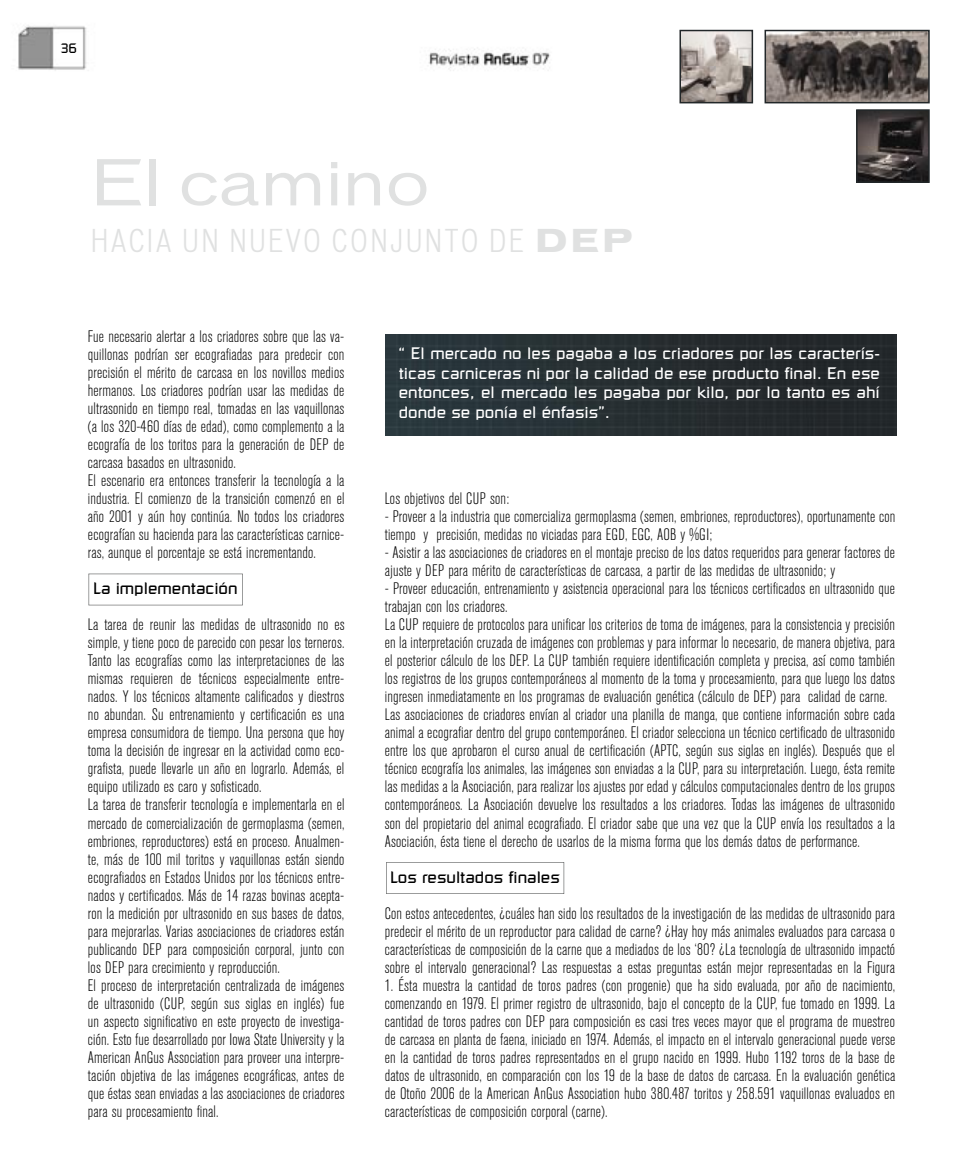
<style>
.page{position:relative;width:961px;height:1170px;background:#fff}
.page>*{position:absolute;margin:0;border:0;box-sizing:border-box;transform-origin:0 0}
.t1{font:expanded 60px "Vonnes";color:#e0e1e1}
.t2{font:100 condensed 30px "Vonnes";letter-spacing:.1em;color:#e0e1e1}
.t3{font:300 condensed 16.5px/18px "Akzidenz Grotesk BE";letter-spacing:.01em;color:#000}
.t4{font:16.5px/19.8px "Russell Square";color:#fff;text-align:justify}
.t5{font:16.5px "Russell Square";color:#000}
.t6{font:13.5px "Russell Square";color:#000}
.s1{font-weight:700;font-stretch:expanded}
</style>
<div class="page">
<img style="left:17px;top:25px;width:913px;height:869px">
<img style="left:386px;top:335px;width:511px;height:100px">
<svg style="left:88px;top:573px;width:155px;height:32px"></svg>
<svg style="left:386px;top:862px;width:178px;height:31px"></svg>
<svg style="left:765px;top:30px;width:165px;height:73px"></svg>
<svg style="left:856px;top:109px;width:74px;height:74px"></svg>
<svg style="left:679px;top:30px;width:74px;height:73px"></svg>
<p class="t6" style="left:61px;top:40px;width:18px">36</p>
<h1 class="t1" style="left:91px;top:146px;width:340px">El camino</h1>
<h2 class="t2" style="left:91px;top:224px;width:543px">HACIA UN NUEVO CONJUNTO DE <span class="s1">DEP</span></h2>
<p class="t3" style="left:88px;top:328px;width:258px">Fue necesario alertar a los criadores sobre que las va&shy;quillonas podrían ser ecografiadas para predecir con precisión el mérito de carcasa en los novillos medios hermanos. Los criadores podrían usar las medidas de ultrasonido en tiempo real, tomadas en las vaquillonas (a los 320-460 días de edad), como complemento a la ecografía de los toritos para la generación de DEP de carcasa basados en ultrasonido.<br>El escenario era entonces transferir la tecnología a la industria. El comienzo de la transición comenzó en el año 2001 y aún hoy continúa. No todos los criadores ecografían su hacienda para las características carnice&shy;ras, aunque el porcentaje se está incrementando.</p>
<p class="t5" style="left:93px;top:578px;width:146px">La implementación</p>
<p class="t3" style="left:88px;top:616px;width:258px">La tarea de reunir las medidas de ultrasonido no es simple, y tiene poco de parecido con pesar los terneros.<br>Tanto las ecografías como las interpretaciones de las mismas requieren de técnicos especialmente entre&shy;nados. Y los técnicos altamente calificados y diestros no abundan. Su entrenamiento y certificación es una empresa consumidora de tiempo. Una persona que hoy toma la decisión de ingresar en la actividad como eco&shy;grafista, puede llevarle un año en lograrlo. Además, el equipo utilizado es caro y sofisticado.<br>La tarea de transferir tecnología e implementarla en el mercado de comercialización de germoplasma (semen, embriones, reproductores) está en proceso. Anualmen&shy;te, más de 100 mil toritos y vaquillonas están siendo ecografiados en Estados Unidos por los técnicos entre&shy;nados y certificados. Más de 14 razas bovinas acepta&shy;ron la medición por ultrasonido en sus bases de datos, para mejorarlas. Varias asociaciones de criadores están publicando DEP para composición corporal, junto con los DEP para crecimiento y reproducción.<br>El proceso de interpretación centralizada de imágenes de ultrasonido (CUP, según sus siglas en inglés) fue un aspecto significativo en este proyecto de investiga&shy;ción. Esto fue desarrollado por Iowa State University y la American AnGus Association para proveer una interpre&shy;tación objetiva de las imágenes ecográficas, antes de que éstas sean enviadas a las asociaciones de criadores para su procesamiento final.</p>
<p class="t4" style="left:399px;top:343px;width:483px">“ El mercado no les pagaba a los criadores por las caracterís&shy;ticas carniceras ni por la calidad de ese producto final. En ese entonces, el mercado les pagaba por kilo, por lo tanto es ahí donde se ponía el énfasis”.</p>
<p class="t3" style="left:385px;top:490px;width:126px">Los objetivos del CUP son:</p>
<p class="t3" style="left:385px;top:508px;width:512px">- Proveer a la industria que comercializa germoplasma (semen, embriones, reproductores), oportunamente con tiempo y precisión, medidas no viciadas para EGD, EGC, AOB y %GI;</p>
<p class="t3" style="left:385px;top:544px;width:512px">- Asistir a las asociaciones de criadores en el montaje preciso de los datos requeridos para generar factores de ajuste y DEP para mérito de características de carcasa, a partir de las medidas de ultrasonido; y</p>
<p class="t3" style="left:385px;top:580px;width:512px">- Proveer educación, entrenamiento y asistencia operacional para los técnicos certificados en ultrasonido que trabajan con los criadores.<br>La CUP requiere de protocolos para unificar los criterios de toma de imágenes, para la consistencia y precisión en la interpretación cruzada de imágenes con problemas y para informar lo necesario, de manera objetiva, para el posterior cálculo de los DEP. La CUP también requiere identificación completa y precisa, así como también los registros de los grupos contemporáneos al momento de la toma y procesamiento, para que luego los datos ingresen inmediatamente en los programas de evaluación genética (cálculo de DEP) para calidad de carne.<br>Las asociaciones de criadores envían al criador una planilla de manga, que contiene información sobre cada animal a ecografiar dentro del grupo contemporáneo. El criador selecciona un técnico certificado de ultrasonido entre los que aprobaron el curso anual de certificación (APTC, según sus siglas en inglés). Después que el técnico ecografía los animales, las imágenes son enviadas a la CUP, para su interpretación. Luego, ésta remite las medidas a la Asociación, para realizar los ajustes por edad y cálculos computacionales dentro de los grupos contemporáneos. La Asociación devuelve los resultados a los criadores. Todas las imágenes de ultrasonido son del propietario del animal ecografiado. El criador sabe que una vez que la CUP envía los resultados a la Asociación, ésta tiene el derecho de usarlos de la misma forma que los demás datos de performance.</p>
<p class="t5" style="left:390px;top:866px;width:171px">Los resultados finales</p>
<p class="t3" style="left:385px;top:904px;width:512px;text-align:justify">Con estos antecedentes, ¿cuáles han sido los resultados de la investigación de las medidas de ultrasonido para predecir el mérito de un reproductor para calidad de carne? ¿Hay hoy más animales evaluados para carcasa o características de composición de la carne que a mediados de los ‘80? ¿La tecnología de ultrasonido impactó sobre el intervalo generacional? Las respuestas a estas preguntas están mejor representadas en la Figura</p>
<p class="t3" style="left:385px;top:976px;width:512px;text-align:justify">1. Ésta muestra la cantidad de toros padres (con progenie) que ha sido evaluada, por año de nacimiento, comenzando en 1979. El primer registro de ultrasonido, bajo el concepto de la CUP, fue tomado en 1999. La cantidad de toros padres con DEP para composición es casi tres veces mayor que el programa de muestreo de carcasa en planta de faena, iniciado en 1974. Además, el impacto en el intervalo generacional puede verse en la cantidad de toros padres representados en el grupo nacido en 1999. Hubo 1192 toros de la base de datos de ultrasonido, en comparación con los 19 de la base de datos de carcasa. En la evaluación genética de Otoño 2006 de la American AnGus Association hubo 380.487 toritos y 258.591 vaquillonas evaluados en características de composición corporal (carne).</p>
</div>
